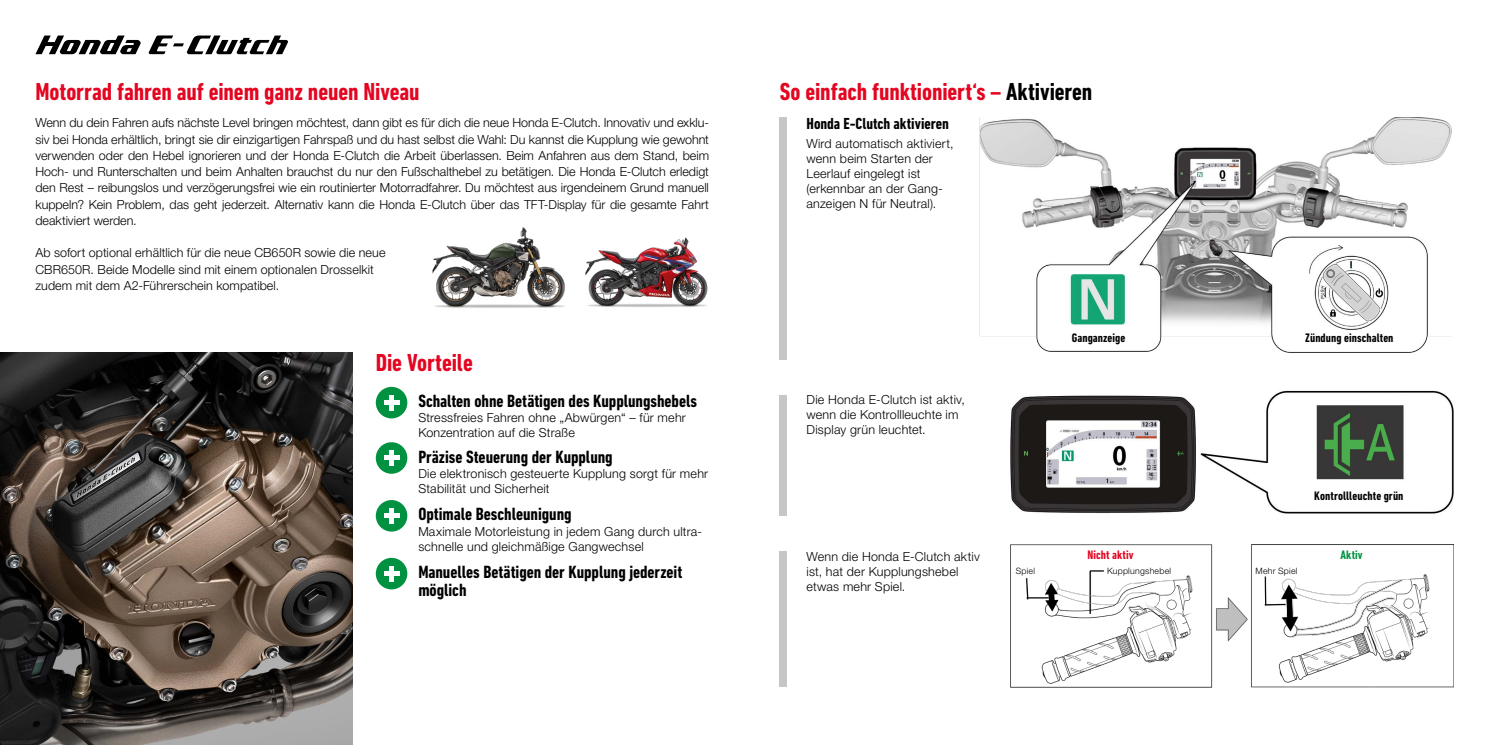
<style>
.page{position:relative;width:1489px;height:745px;background:#fff}
.page>*{position:absolute;margin:0;border:0;box-sizing:border-box;transform-origin:0 0}
.t1{font:700 condensed 25px "DIN Next LT Pro";letter-spacing:-.005em;color:#e40521}
.t2{font:700 condensed 18px/17.5px "DIN Next LT Pro";letter-spacing:-.005em;color:#000}
.t3{font:700 condensed 16.25px "DIN Next LT Pro";color:#000}
.t4{font:300 12.5px/16.2px "Helvetica Neue LT Pro";color:#000;text-align:justify}
.t5{font:300 12.5px/15px "Helvetica Neue LT Std";letter-spacing:.015em;color:#000}
.t6{font:700 condensed 12.5px "DIN Next LT Pro";letter-spacing:.005em;color:#000}
.t7{font:700 condensed 12.5px "DIN Next LT Pro";letter-spacing:.005em;color:#e40521}
.t8{font:700 condensed 12.5px "DIN Next LT Pro";letter-spacing:.01em;color:#009240}
.t9{font:300 8.75px "Helvetica Neue LT Std";letter-spacing:.03em;color:#000}
.s1{color:#000}
</style>
<div class="page">
<img style="left:431px;top:227px;width:134px;height:81px">
<img style="left:585px;top:237px;width:123px;height:70px">
<svg style="left:35px;top:35px;width:106px;height:19px"></svg>
<svg style="left:148px;top:35px;width:140px;height:19px"></svg>
<img style="left:0;top:352px;width:353px;height:392px">
<div style="left:376px;top:386px;width:31px;height:32px;background:#009240;border-radius:50%"></div>
<div style="left:389px;top:394px;width:5px;height:16px;background:#fff"></div>
<hr style="left:383px;top:400px;width:16px;height:4px;background:#fff">
<div style="left:376px;top:442px;width:31px;height:31px;background:#009240;border-radius:50%"></div>
<div style="left:389px;top:449px;width:5px;height:16px;background:#fff"></div>
<div style="left:383px;top:455px;width:16px;height:5px;background:#fff"></div>
<div style="left:376px;top:499px;width:31px;height:32px;background:#009240;border-radius:50%"></div>
<div style="left:389px;top:507px;width:5px;height:16px;background:#fff"></div>
<hr style="left:383px;top:513px;width:16px;height:4px;background:#fff">
<div style="left:376px;top:557px;width:31px;height:32px;background:#009240;border-radius:50%"></div>
<div style="left:389px;top:565px;width:5px;height:16px;background:#fff"></div>
<hr style="left:383px;top:571px;width:16px;height:4px;background:#fff">
<div style="left:780px;top:117px;width:7px;height:242px;background:#c6c6c6"></div>
<div style="left:780px;top:395px;width:7px;height:121px;background:#c6c6c6"></div>
<img style="left:1010px;top:390px;width:443px;height:124px">
<div style="left:780px;top:551px;width:7px;height:135px;background:#c6c6c6"></div>
<img style="left:1010px;top:544px;width:443px;height:142px">
<img style="left:979px;top:118px;width:472px;height:234px">
<h1 class="t1" style="left:35px;top:78px;width:386px">Motorrad fahren auf einem ganz neuen Niveau</h1>
<p class="t4" style="left:35px;top:114px;width:675px">Wenn du dein Fahren aufs nächste Level bringen möchtest, dann gibt es für dich die neue Honda E-Clutch. Innovativ und exklu&shy;siv bei Honda erhältlich, bringt sie dir einzigartigen Fahrspaß und du hast selbst die Wahl: Du kannst die Kupplung wie gewohnt verwenden oder den Hebel ignorieren und der Honda E-Clutch die Arbeit überlassen. Beim Anfahren aus dem Stand, beim Hoch- und Runterschalten und beim Anhalten brauchst du nur den Fußschalthebel zu betätigen. Die Honda E-Clutch erledigt den Rest – reibungslos und verzögerungsfrei wie ein routinierter Motorradfahrer. Du möchtest aus irgendeinem Grund manuell kuppeln? Kein Problem, das geht jederzeit. Alternativ kann die Honda E-Clutch über das TFT-Display für die gesamte Fahrt deaktiviert werden.</p>
<p class="t5" style="left:35px;top:244px;width:351px;line-height:16.2px">Ab sofort optional erhältlich für die neue CB650R sowie die neue<br>CBR650R. Beide Modelle sind mit einem optionalen Drosselkit zudem mit dem A2-Führerschein kompatibel.</p>
<h1 class="t1" style="left:376px;top:348px;width:99px">Die Vorteile</h1>
<h2 class="t2" style="left:418px;top:392px;width:280px">Schalten ohne Betätigen des Kupplungshebels</h2>
<p class="t5" style="left:418px;top:410px;width:269px">Stressfreies Fahren ohne „Abwürgen“ – für mehr<br>Konzentration auf die Straße</p>
<h2 class="t2" style="left:418px;top:447px;width:196px">Präzise Steuerung der Kupplung</h2>
<p class="t5" style="left:418px;top:465px;width:291px">Die elektronisch gesteuerte Kupplung sorgt für mehr<br>Stabilität und Sicherheit</p>
<h2 class="t2" style="left:418px;top:505px;width:155px">Optimale Beschleunigung</h2>
<p class="t5" style="left:418px;top:523px;width:285px">Maximale Motorleistung in jedem Gang durch ultra&shy;schnelle und gleichmäßige Gangwechsel</p>
<h2 class="t2" style="left:418px;top:563px;width:265px">Manuelles Betätigen der Kupplung jederzeit möglich</h2>
<h1 class="t1" style="left:780px;top:78px;width:314px">So einfach funktioniert‘s – <span class="s1">Aktivieren</span></h1>
<h3 class="t3" style="left:806px;top:114px;width:144px">Honda E-Clutch aktivieren</h3>
<p class="t5" style="left:806px;top:135px;width:148px">Wird automatisch aktiviert, wenn beim Starten der<br>Leerlauf eingelegt ist (erkennbar an der Gang&shy;anzeigen N für Neutral).</p>
<p class="t5" style="left:806px;top:392px;width:160px">Die Honda E-Clutch ist aktiv, wenn die Kontrollleuchte im<br>Display grün leuchtet.</p>
<p class="t6" style="left:1071px;top:330px;width:55px">Ganganzeige</p>
<p class="t6" style="left:1305px;top:330px;width:90px">Zündung einschalten</p>
<p class="t6" style="left:1314px;top:488px;width:91px">Kontrollleuchte grün</p>
<p class="t5" style="left:806px;top:548px;width:175px">Wenn die Honda E-Clutch aktiv ist, hat der Kupplungshebel etwas mehr Spiel.</p>
<p class="t7" style="left:1087px;top:547px;width:48px">Nicht aktiv</p>
<p class="t8" style="left:1340px;top:547px;width:24px">Aktiv</p>
<p class="t9" style="left:1015px;top:565px;width:21px">Spiel</p>
<p class="t9" style="left:1106px;top:565px;width:66px">Kupplungshebel</p>
<p class="t9" style="left:1255px;top:565px;width:44px">Mehr Spiel</p>
</div>
